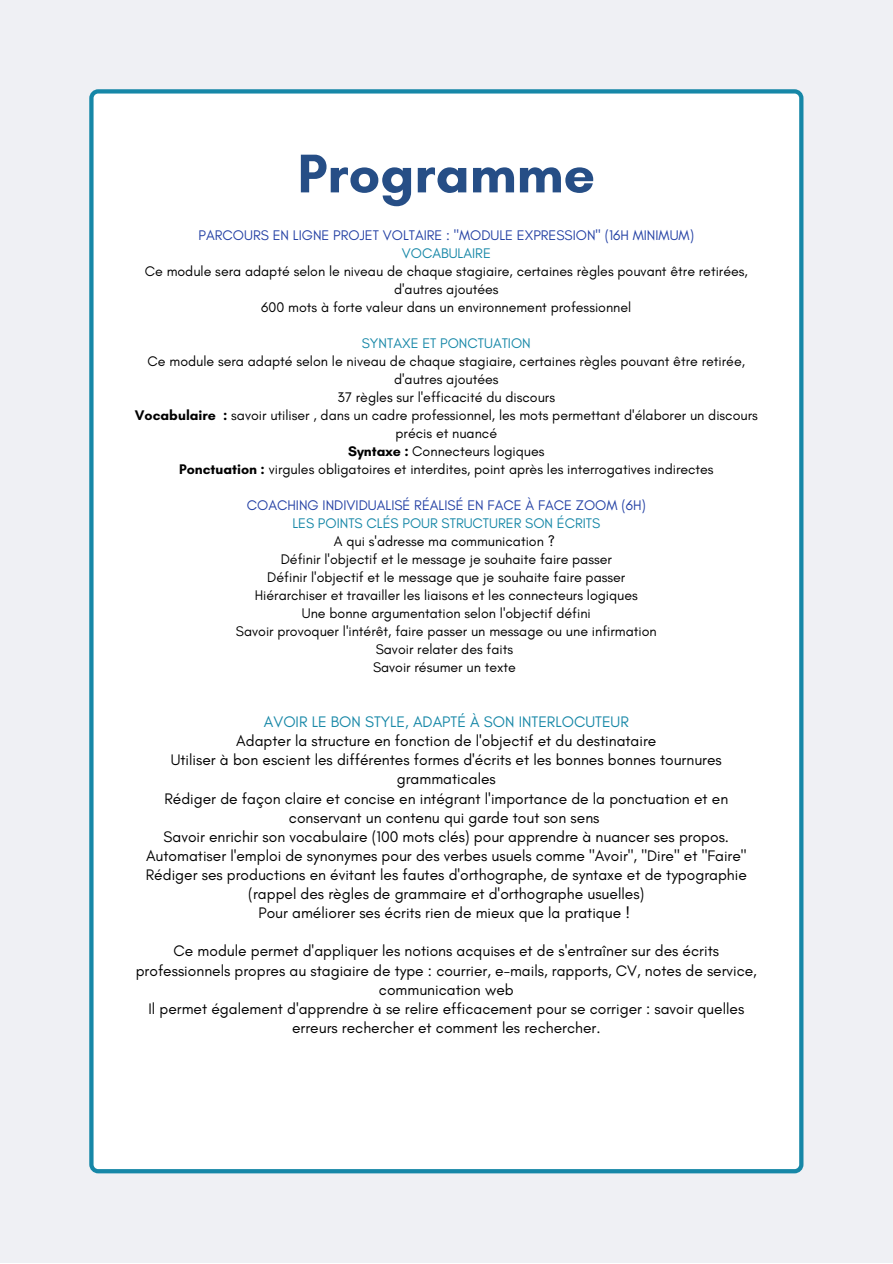
<style>
.page{position:relative;width:893px;height:1264px;background:#fff}
.page>*{position:absolute;margin:0;border:0;box-sizing:border-box;transform-origin:0 0}
.t1{font:700 55.5px "Glacial Indifference";color:#264e86}
.t2{font:15.6px/19px "Glacial Indifference";color:#000;text-align:center}
.t3{font:15.6px "Glacial Indifference";color:#1687a7}
.t4{font:14.25px/18px "Glacial Indifference";color:#000;text-align:center}
.t5{font:14.25px "Glacial Indifference";color:#2340a4}
.t6{font:14.25px "Glacial Indifference";color:#1687a7}
.s1{font-weight:700}
</style>
<div class="page">
<div style="left:0;top:0;width:892px;height:1262px;background:#eff0f4"></div>
<div style="left:89px;top:89px;width:714px;height:1084px;background:#fff"></div>
<h1 class="t1" style="left:297px;top:140px;width:299px">Programme</h1>
<p class="t5" style="left:199px;top:226px;width:497px">PARCOURS EN LIGNE PROJET VOLTAIRE : "MODULE EXPRESSION" (16H MINIMUM)</p>
<p class="t6" style="left:402px;top:244px;width:91px">VOCABULAIRE</p>
<p class="t4" style="left:145px;top:262px;width:604px">Ce module sera adapté selon le niveau de chaque stagiaire, certaines règles pouvant être retirées, d'autres ajoutées<br>600 mots à forte valeur dans un environnement professionnel</p>
<p class="t6" style="left:362px;top:334px;width:170px">SYNTAXE ET PONCTUATION</p>
<p class="t4" style="left:135px;top:352px;width:624px">Ce module sera adapté selon le niveau de chaque stagiaire, certaines règles pouvant être retirée, d'autres ajoutées<br>37 règles sur l'efficacité du discours<br><span class="s1">Vocabulaire :</span> savoir utiliser , dans un cadre professionnel, les mots permettant d'élaborer un discours précis et nuancé<br><span class="s1">Syntaxe :</span> Connecteurs logiques<br><span class="s1">Ponctuation :</span> virgules obligatoires et interdites, point après les interrogatives indirectes</p>
<p class="t5" style="left:247px;top:496px;width:400px">COACHING INDIVIDUALISÉ RÉALISÉ EN FACE À FACE ZOOM (6H)</p>
<p class="t6" style="left:292px;top:514px;width:309px">LES POINTS CLÉS POUR STRUCTURER SON ÉCRITS</p>
<p class="t4" style="left:236px;top:532px;width:422px">A qui s'adresse ma communication ?<br>Définir l'objectif et le message je souhaite faire passer<br>Définir l'objectif et le message que je souhaite faire passer Hiérarchiser et travailler les liaisons et les connecteurs logiques<br>Une bonne argumentation selon l'objectif défini<br>Savoir provoquer l'intérêt, faire passer un message ou une infirmation Savoir relater des faits<br>Savoir résumer un texte</p>
<p class="t3" style="left:264px;top:712px;width:366px">AVOIR LE BON STYLE, ADAPTÉ À SON INTERLOCUTEUR</p>
<p class="t2" style="left:146px;top:731px;width:602px">Adapter la structure en fonction de l'objectif et du destinataire<br>Utiliser à bon escient les différentes formes d'écrits et les bonnes bonnes tournures grammaticales<br>Rédiger de façon claire et concise en intégrant l'importance de la ponctuation et en conservant un contenu qui garde tout son sens<br>Savoir enrichir son vocabulaire (100 mots clés) pour apprendre à nuancer ses propos.<br>Automatiser l'emploi de synonymes pour des verbes usuels comme "Avoir", "Dire" et "Faire" Rédiger ses productions en évitant les fautes d'orthographe, de syntaxe et de typographie (rappel des règles de grammaire et d'orthographe usuelles)<br>Pour améliorer ses écrits rien de mieux que la pratique !</p>
<p class="t2" style="left:136px;top:941px;width:622px">Ce module permet d'appliquer les notions acquises et de s'entraîner sur des écrits professionnels propres au stagiaire de type : courrier, e-mails, rapports, CV, notes de service, communication web<br>Il permet également d'apprendre à se relire efficacement pour se corriger : savoir quelles erreurs rechercher et comment les rechercher.</p>
</div>
